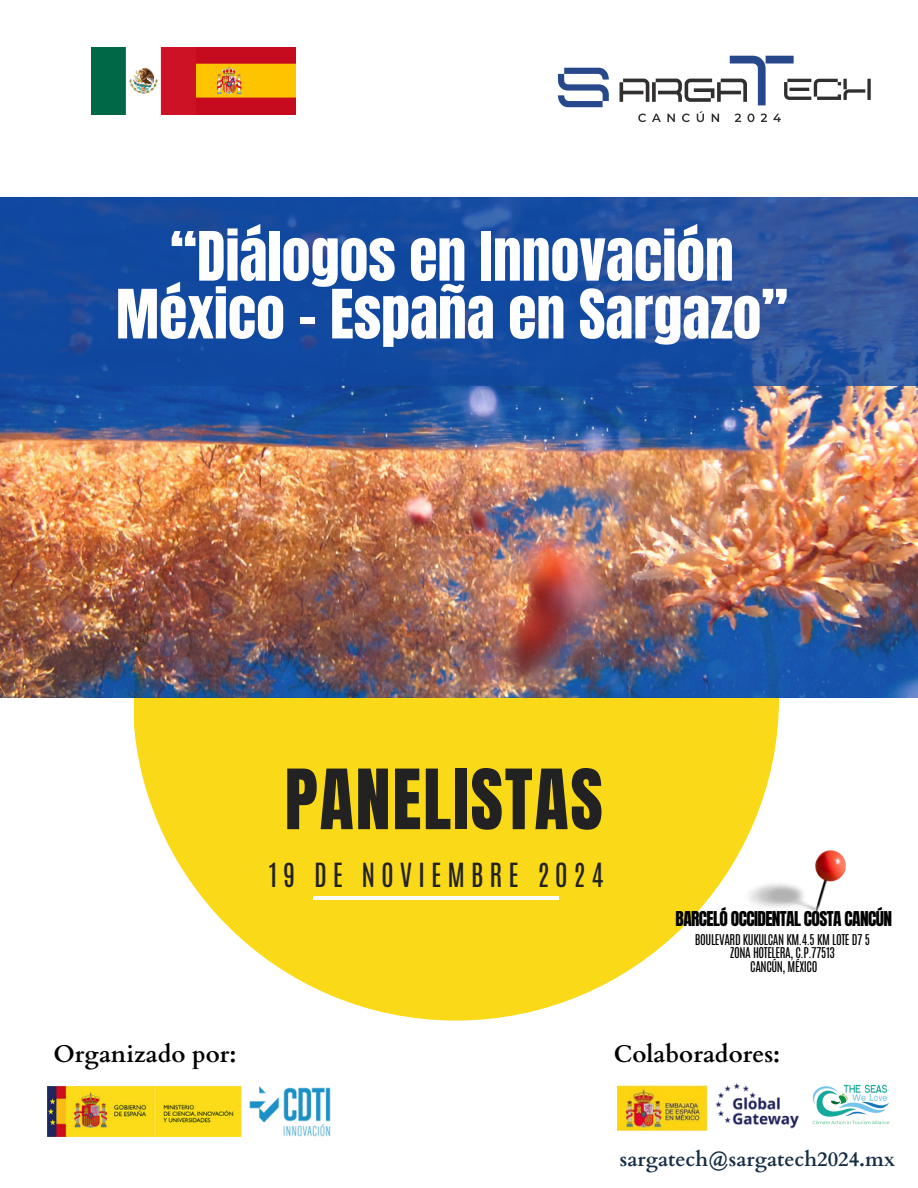
<style>
.page{position:relative;width:918px;height:1188px;background:#fff}
.page>*{position:absolute;margin:0;border:0;box-sizing:border-box;transform-origin:0 0}
.t1{font:70.65px "Anton";letter-spacing:.025em;color:#222}
.t2{font:57.75px/57.8px "Anton";color:#fff;text-align:center}
.t3{font:27.75px "Antonio";letter-spacing:.21em;color:#222}
.t4{font:700 24.15px "Cardo";color:#000}
.t5{font:700 20.55px "Cardo";color:#172d45}
.t6{font:17.4px "Anton";letter-spacing:-.035em;color:#000}
.t7{font:12.45px/13.5px "Antonio";letter-spacing:-.035em;color:#000;text-align:center}
</style>
<div class="page">
<svg style="left:138px;top:697px;width:636px;height:318px;fill:#fada18"></svg>
<hr style="left:314px;top:896px;width:245px;height:4px;background:#fff">
<svg style="left:638px;top:114px;width:8px;height:8px"></svg>
<svg style="left:652px;top:114px;width:9px;height:8px"></svg>
<svg style="left:667px;top:114px;width:8px;height:8px"></svg>
<svg style="left:682px;top:114px;width:8px;height:8px"></svg>
<svg style="left:697px;top:111px;width:7px;height:11px"></svg>
<svg style="left:712px;top:114px;width:7px;height:8px"></svg>
<svg style="left:735px;top:114px;width:6px;height:8px"></svg>
<svg style="left:748px;top:114px;width:6px;height:8px"></svg>
<svg style="left:761px;top:114px;width:6px;height:8px"></svg>
<svg style="left:773px;top:114px;width:8px;height:8px"></svg>
<svg style="left:558px;top:68px;width:51px;height:39px"></svg>
<svg style="left:620px;top:56px;width:251px;height:49px"></svg>
<img style="left:92px;top:48px;width:204px;height:66px">
<img style="left:0;top:386px;width:918px;height:311px">
<svg style="left:0;top:198px;width:918px;height:188px;background:#1b4d9f"></svg>
<img style="left:744px;top:851px;width:101px;height:61px">
<img style="left:812px;top:1084px;width:78px;height:41px">
<img style="left:48px;top:1087px;width:282px;height:49px">
<img style="left:618px;top:1086px;width:90px;height:45px">
<img style="left:715px;top:1083px;width:84px;height:46px">
<h2 class="t2" style="left:116px;top:228px;width:674px">“Diálogos en Innovación<br>México - España en Sargazo”</h2>
<p class="t1" style="left:285px;top:749px;width:320px">PANELISTAS</p>
<p class="t3" style="left:269px;top:855px;width:336px">19 DE NOVIEMBRE 2024</p>
<h3 class="t6" style="left:676px;top:906px;width:218px">BARCELÓ OCCIDENTAL COSTA CANCÚN</h3>
<p class="t7" style="left:695px;top:933px;width:177px">BOULEVARD KUKULCAN KM.4.5 KM LOTE D7 5<br>ZONA HOTELERA, C.P.77513<br>CANCÚN, MÉXICO</p>
<p class="t4" style="left:53px;top:1038px;width:185px">Organizado por:</p>
<h4 class="t4" style="left:614px;top:1038px;width:168px">Colaboradores:</h4>
<p class="t5" style="left:620px;top:1146px;width:277px">sargatech@sargatech2024.mx</p>
</div>
